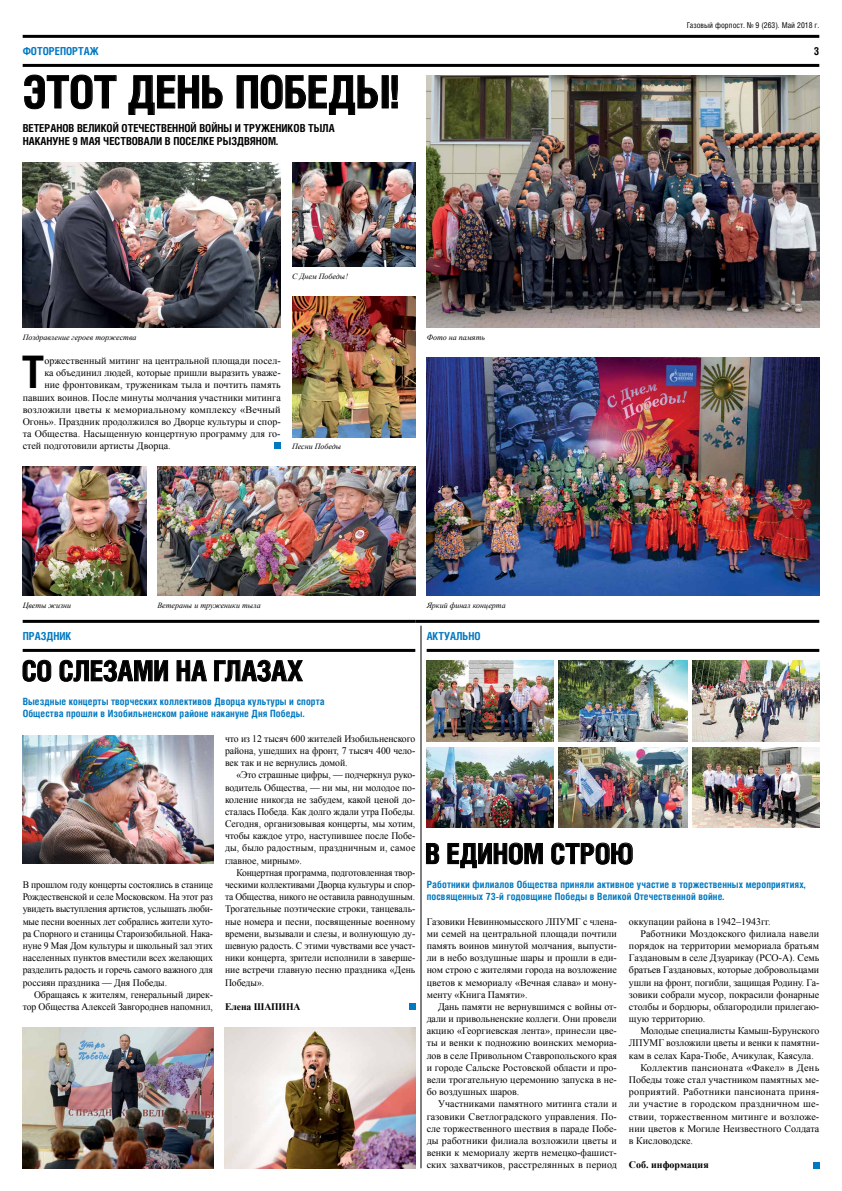
<style>
.page{position:relative;width:842px;height:1191px;background:#fff}
.page>*{position:absolute;margin:0;border:0;box-sizing:border-box;transform-origin:0 0}
.t1{font:700 44.8px "Helios Cond";letter-spacing:-.005em;color:#000}
.t2{font:700 27.9px "Helios Cond";color:#000}
.t3{font:700 11px/12.2px "Helios Cond";color:#000}
.t4{font:700 11px "Helios Cond";color:#0079c1}
.t5{font:10px/12.2px "Times New Roman";color:#000;text-align:justify}
.t6{font:10px/12.2px "Times New Roman";color:#000;text-align:justify;scale:.96 1}
.t7{font:10px/12.2px "Times New Roman";color:#000;text-align:justify;scale:.95 1}
.t8{font:700 10px/12.2px "Helios Cond";letter-spacing:.01em;color:#0079c1}
.t9{font:10px "Times New Roman";letter-spacing:.025em;color:#000}
.t10{font:10px "Times New Roman";letter-spacing:.02em;color:#000}
.t11{font:700 10px "Times New Roman";letter-spacing:-.005em;color:#000}
.t12{font:italic 8px "Times New Roman";color:#000}
.t13{font:8px "Helios Cond";color:#000}
</style>
<div class="page">
<svg style="left:409px;top:1003px;width:6px;height:6px"></svg>
<hr style="left:23px;top:35px;width:796px;height:3px;background:#000">
<hr style="left:23px;top:64px;width:796px;height:3px;background:#000">
<hr style="left:415px;top:620px;width:404px;height:3px;background:#000">
<hr style="left:427px;top:649px;width:392px;height:3px;background:#000">
<hr style="left:23px;top:620px;width:392px;height:3px;background:#000">
<hr style="left:23px;top:649px;width:392px;height:3px;background:#000">
<hr style="left:421px;top:625px;width:1px;height:543px;background:#000">
<div style="left:274px;top:442px;width:7px;height:7px;background:#0079c1"></div>
<svg style="left:24px;top:75px;width:92px;height:34px"></svg>
<svg style="left:129px;top:75px;width:93px;height:40px"></svg>
<svg style="left:237px;top:75px;width:161px;height:40px"></svg>
<img style="left:23px;top:162px;width:258px;height:165px">
<img style="left:157px;top:467px;width:258px;height:128px">
<img style="left:23px;top:467px;width:123px;height:128px">
<img style="left:292px;top:162px;width:123px;height:104px">
<img style="left:292px;top:296px;width:123px;height:141px">
<img style="left:427px;top:357px;width:392px;height:238px">
<img style="left:427px;top:76px;width:392px;height:251px">
<img style="left:225px;top:1027px;width:190px;height:141px">
<svg style="left:23px;top:660px;width:28px;height:21px"></svg>
<svg style="left:60px;top:660px;width:108px;height:21px"></svg>
<svg style="left:177px;top:660px;width:30px;height:21px"></svg>
<svg style="left:214px;top:660px;width:89px;height:21px"></svg>
<img style="left:23px;top:1027px;width:190px;height:141px">
<img style="left:23px;top:735px;width:190px;height:128px">
<img style="left:427px;top:747px;width:126px;height:80px">
<img style="left:558px;top:747px;width:130px;height:80px">
<div style="left:813px;top:1161px;width:6px;height:7px;background:#0079c1"></div>
<svg style="left:426px;top:843px;width:13px;height:21px"></svg>
<svg style="left:448px;top:843px;width:95px;height:25px"></svg>
<svg style="left:551px;top:843px;width:81px;height:21px"></svg>
<img style="left:693px;top:660px;width:126px;height:81px">
<img style="left:558px;top:660px;width:130px;height:81px">
<img style="left:427px;top:660px;width:126px;height:81px">
<img style="left:693px;top:747px;width:126px;height:80px">
<p class="t4" style="left:23px;top:44px;width:78px">ФОТОРЕПОРТАЖ</p>
<h1 class="t1" style="left:23px;top:65px;width:378px">ЭТОТ ДЕНЬ ПОБЕДЫ!</h1>
<p class="t3" style="left:23px;top:122px;width:314px">ВЕТЕРАНОВ ВЕЛИКОЙ ОТЕЧЕСТВЕННОЙ ВОЙНЫ И ТРУЖЕНИКОВ ТЫЛА<br>НАКАНУНЕ 9 МАЯ ЧЕСТВОВАЛИ В ПОСЕЛКЕ РЫЗДВЯНОМ.</p>
<p class="t12" style="left:292px;top:270px;width:58px">С Днем Победы!</p>
<p class="t12" style="left:23px;top:331px;width:115px">Поздравление героев торжества</p>
<p class="t12" style="left:427px;top:331px;width:60px">Фото на память</p>
<h1 class="t1" style="left:22px;top:345px;width:24px">Т</h1>
<p class="t5" style="left:44px;top:354px;width:238px">оржественный митинг на центральной площади посел-</p>
<p class="t5" style="left:44px;top:366px;width:238px">ка объединил людей, которые пришли выразить уваже-</p>
<p class="t5" style="left:44px;top:379px;width:238px">ние фронтовикам, труженикам тыла и почтить память</p>
<p class="t5" style="left:23px;top:391px;width:260px">павших воинов. После минуты молчания участники митинга</p>
<p class="t9" style="left:23px;top:402px;width:259px">возложили цветы к мемориальному комплексу «Вечный</p>
<p class="t5" style="left:23px;top:415px;width:259px">Огонь». Праздник продолжился во Дворце культуры и спор-</p>
<p class="t5" style="left:23px;top:427px;width:259px">та Общества. Насыщенную концертную программу для го-</p>
<p class="t5" style="left:23px;top:439px;width:149px">стей подготовили артисты Дворца.</p>
<p class="t12" style="left:292px;top:441px;width:51px">Песни Победы</p>
<p class="t12" style="left:23px;top:599px;width:50px">Цветы жизни</p>
<p class="t12" style="left:157px;top:599px;width:105px">Ветераны и труженики тыла</p>
<p class="t12" style="left:427px;top:599px;width:81px">Яркий финал концерта</p>
<p class="t4" style="left:23px;top:629px;width:50px">ПРАЗДНИК</p>
<p class="t4" style="left:427px;top:629px;width:55px">АКТУАЛЬНО</p>
<h2 class="t2" style="left:22px;top:654px;width:282px">СО СЛЕЗАМИ НА ГЛАЗАХ</h2>
<p class="t8" style="left:23px;top:695px;width:303px">Выездные концерты творческих коллективов Дворца культуры и спорта<br>Общества прошли в Изобильненском районе накануне Дня Победы.</p>
<p class="t13" style="left:687px;top:20px;width:134px">Газовый форпост. № 9 (263). Май 2018 г.</p>
<p class="t3" style="left:814px;top:45px;width:7px">3</p>
<p class="t6" style="left:23px;top:878px;width:200px">В прошлом году концерты состоялись в станице Рождественской и селе Московском. На этот раз увидеть выступления артистов, услышать люби&shy;мые песни военных лет собрались жители хуто&shy;ра Спорного и станицы Староизобильной. Нака&shy;нуне 9 Мая Дом культуры и школьный зал этих населенных пунктов вместили всех желающих разделить радость и горечь самого важного для россиян праздника — Дня Победы.</p>
<p class="t5" style="left:23px;top:988px;width:192px;text-align:right">Обращаясь к жителям, генеральный дирек&shy;тор Общества Алексей Завгороднев напомнил,</p>
<p class="t5" style="left:225px;top:732px;width:192px">что из 12 тысяч 600 жителей Изобильненского района, ушедших на фронт, 7 тысяч 400 чело&shy;век так и не вернулись домой.</p>
<p class="t6" style="left:225px;top:768px;width:200px;text-indent:11px">«Это страшные цифры, — подчеркнул руко&shy;водитель Общества, — ни мы, ни молодое по&shy;коление никогда не забудем, какой ценой до&shy;сталась Победа. Как долго ждали утра Победы.<br>Сегодня, организовывая концерты, мы хотим, чтобы каждое утро, наступившее после Побе&shy;ды, было радостным, праздничным и, самое главное, мирным».</p>
<p class="t7" style="left:225px;top:866px;width:202px;text-indent:11px">Концертная программа, подготовленная твор&shy;ческими коллективами Дворца культуры и спор&shy;та Общества, никого не оставила равнодушным.<br>Трогательные поэтические строки, танцеваль&shy;ные номера и песни, посвященные военному времени, вызывали и слезы, и волнующую ду&shy;шевную радость. С этими чувствами все участ&shy;ники концерта, зрители исполнили в заверше&shy;ние встречи главную песню праздника «День Победы».</p>
<p class="t11" style="left:225px;top:999px;width:77px">Елена ШАПИНА</p>
<h2 class="t2" style="left:425px;top:837px;width:210px">В ЕДИНОМ СТРОЮ</h2>
<p class="t8" style="left:427px;top:878px;width:380px">Работники филиалов Общества приняли активное участие в торжественных мероприятиях, посвященных 73-й годовщине Победы в Великой Отечественной войне.</p>
<p class="t5" style="left:427px;top:915px;width:192px">Газовики Невинномысского ЛПУМГ с члена&shy;ми семей на центральной площади почтили память воинов минутой молчания, выпусти&shy;ли в небо воздушные шары и прошли в еди&shy;ном строю с жителями города на возложение цветов к мемориалу «Вечная слава» и мону&shy;менту «Книга Памяти».</p>
<p class="t5" style="left:427px;top:1000px;width:192px;text-indent:11px">Дань памяти не вернувшимся с войны от&shy;дали и привольненские коллеги. Они провели акцию «Георгиевская лента», принесли цве&shy;ты и венки к подножию воинских мемориа&shy;лов в селе Привольном Ставропольского края и городе Сальске Ростовской области и про&shy;вели трогательную церемонию запуска в не&shy;бо воздушных шаров.</p>
<p class="t5" style="left:427px;top:1097px;width:192px;text-indent:11px">Участниками памятного митинга стали и газовики Светлоградского управления. По&shy;сле торжественного шествия в параде Побе&shy;ды работники филиала возложили цветы и венки к мемориалу жертв немецко-фашист&shy;ских захватчиков, расстрелянных в период</p>
<p class="t5" style="left:629px;top:915px;width:143px">оккупации района в 1942–1943гг.</p>
<p class="t5" style="left:640px;top:927px;width:180px">Работники Моздокского филиала навели</p>
<p class="t5" style="left:629px;top:939px;width:192px">порядок на территории мемориала братьям</p>
<p class="t5" style="left:629px;top:951px;width:192px">Газдановым в селе Дзуарикау (РСО-А). Семь</p>
<p class="t5" style="left:629px;top:963px;width:192px">братьев Газдановых, которые добровольцами</p>
<p class="t5" style="left:629px;top:976px;width:192px">ушли на фронт, погибли, защищая Родину. Га-</p>
<p class="t5" style="left:629px;top:988px;width:192px">зовики собрали мусор, покрасили фонарные</p>
<p class="t5" style="left:629px;top:1000px;width:192px">столбы и бордюры, облагородили прилегаю-</p>
<p class="t5" style="left:629px;top:1012px;width:78px">щую территорию.</p>
<p class="t5" style="left:640px;top:1024px;width:181px">Молодые специалисты Камыш-Бурунского</p>
<p class="t5" style="left:629px;top:1036px;width:192px">ЛПУМГ возложили цветы и венки к памятни-</p>
<p class="t5" style="left:629px;top:1049px;width:186px">кам в селах Кара-Тюбе, Ачикулак, Каясула.</p>
<p class="t9" style="left:640px;top:1060px;width:180px">Коллектив пансионата «Факел» в День</p>
<p class="t5" style="left:629px;top:1073px;width:192px">Победы тоже стал участником памятных ме-</p>
<p class="t10" style="left:629px;top:1085px;width:192px">роприятий. Работники пансионата приня-</p>
<p class="t9" style="left:629px;top:1097px;width:192px">ли участие в городском праздничном ше-</p>
<p class="t5" style="left:629px;top:1110px;width:192px">ствии, торжественном митинге и возложе-</p>
<p class="t5" style="left:629px;top:1122px;width:192px">нии цветов к Могиле Неизвестного Солдата</p>
<p class="t5" style="left:629px;top:1134px;width:66px">в Кисловодске.</p>
<p class="t11" style="left:629px;top:1158px;width:81px">Соб. информация</p>
</div>
